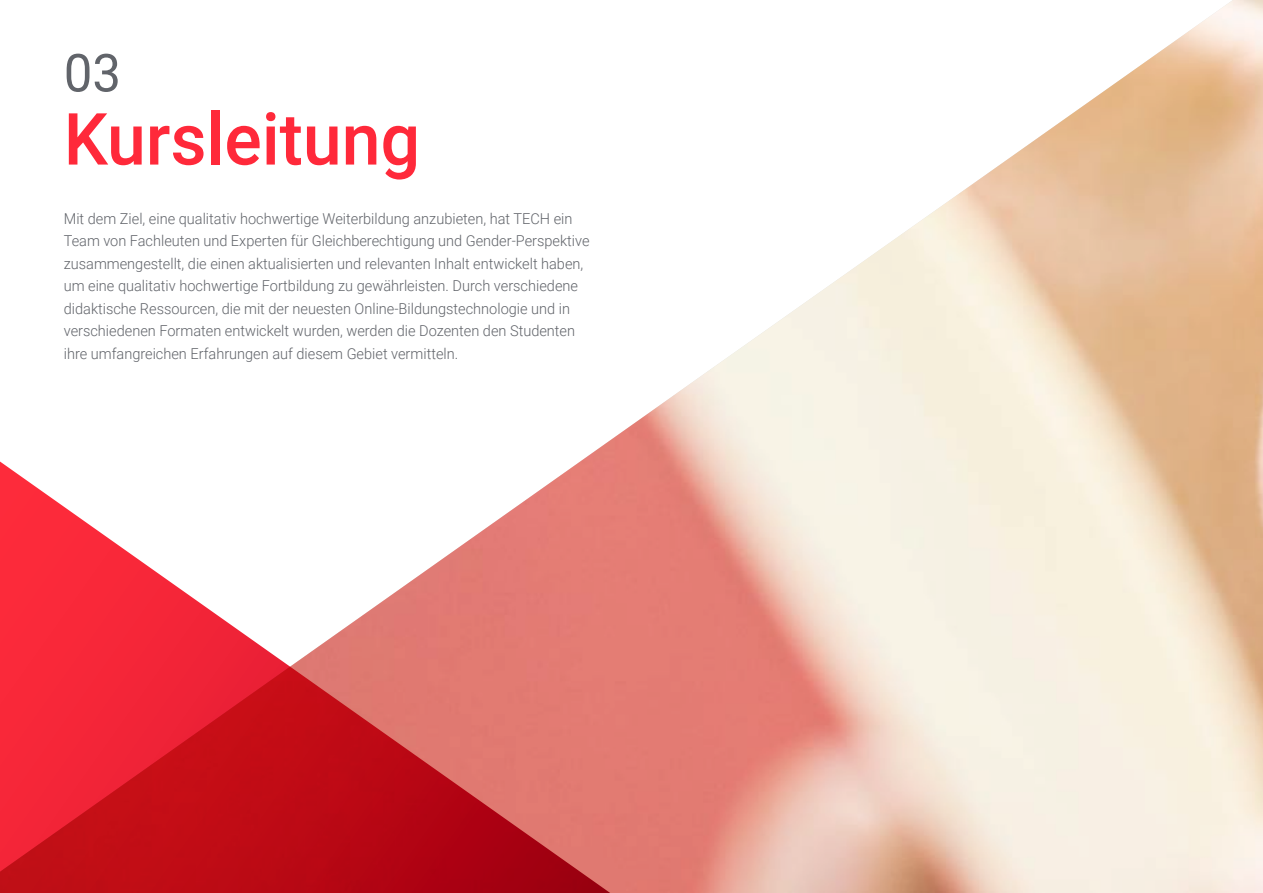
<style>
.page{position:relative;width:1263px;height:893px;background:#fff}
.page>*{position:absolute;margin:0;border:0;box-sizing:border-box;transform-origin:0 0}
.t1{font:500 72px "Roboto";color:#ff293a}
.t2{font:52.5px "Roboto";color:#61646a}
.t3{font:300 15px/22.5px "Roboto";color:#61646a}
</style>
<div class="page">
<img style="left:602px;top:0;width:661px;height:893px">
<svg style="left:0;top:446px;width:640px;height:447px"></svg>
<h2 class="t2" style="left:64px;top:36px;width:59px">03</h2>
<h1 class="t1" style="left:64px;top:89px;width:358px">Kursleitung</h1>
<p class="t3" style="left:64px;top:207px;width:527px">Mit dem Ziel, eine qualitativ hochwertige Weiterbildung anzubieten, hat TECH ein Team von Fachleuten und Experten für Gleichberechtigung und Gender-Perspektive zusammengestellt, die einen aktualisierten und relevanten Inhalt entwickelt haben, um eine qualitativ hochwertige Fortbildung zu gewährleisten. Durch verschiedene didaktische Ressourcen, die mit der neuesten Online-Bildungstechnologie und in verschiedenen Formaten entwickelt wurden, werden die Dozenten den Studenten ihre umfangreichen Erfahrungen auf diesem Gebiet vermitteln.</p>
</div>
